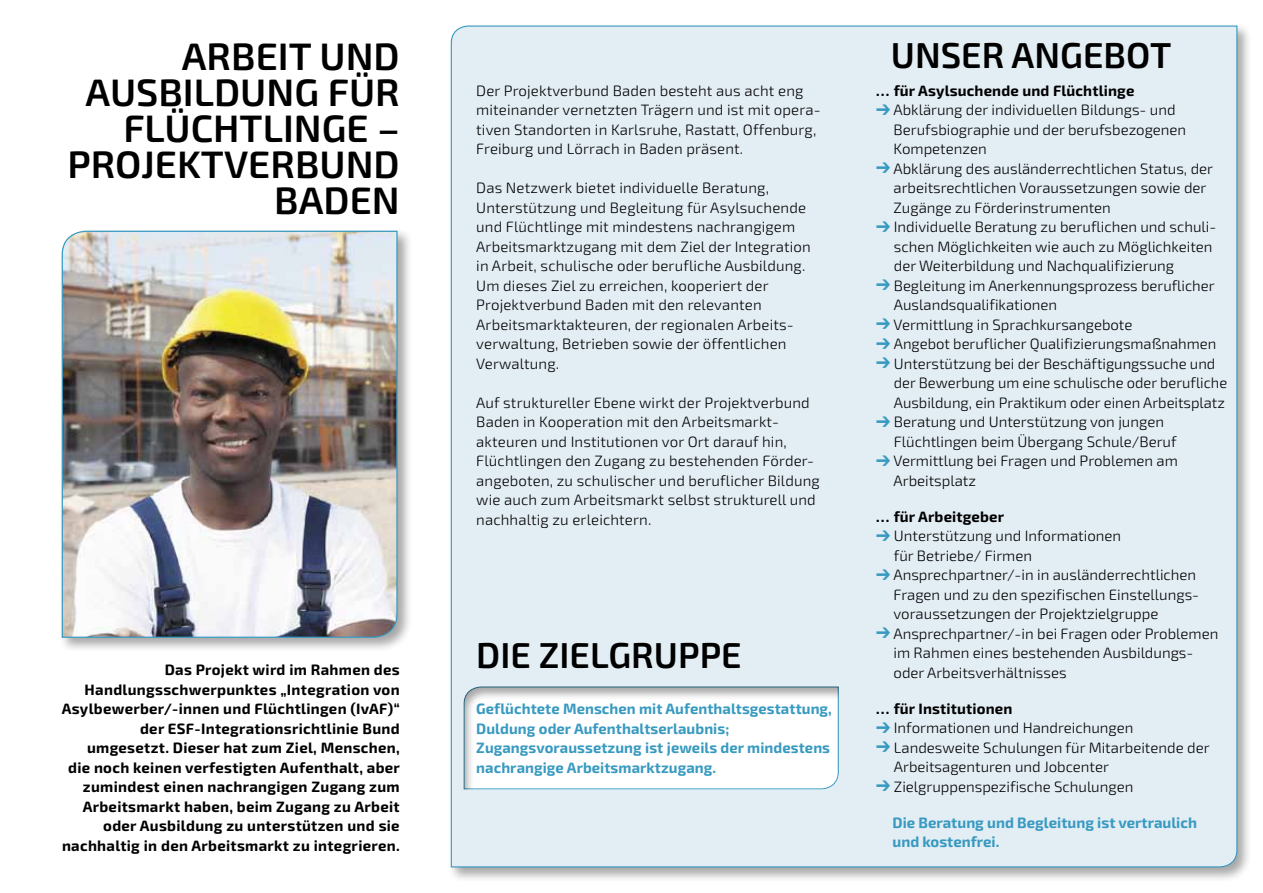
<style>
.page{position:relative;width:1263px;height:893px;background:#fff}
.page>*{position:absolute;margin:0;border:0;box-sizing:border-box;transform-origin:0 0}
.t1{font:600 38.25px/36px "Exo 2";color:#000;text-align:right}
.t2{font:600 36px "Exo 2";color:#000}
.t3{font:300 15px/19.5px "Exo 2";color:#000}
.t4{font:700 15px/19.5px "Exo 2";letter-spacing:.02em;color:#000;text-align:right}
.t5{font:700 15px/19.5px "Exo 2";letter-spacing:.005em;color:#389ac0}
.s1{color:#389ac0}
</style>
<div class="page">
<div style="left:448px;top:23px;width:804px;height:860px;background:#000;opacity:.35"></div>
<div style="left:450px;top:25px;width:788px;height:843px;background:#e3edf4"></div>
<div style="left:461px;top:684px;width:379px;height:107px;background:#000;opacity:.35"></div>
<div style="left:59px;top:228px;width:354px;height:425px;background:#000;opacity:.35"></div>
<img style="left:61px;top:230px;width:337px;height:408px">
<h1 class="t1" style="left:67px;top:39px;width:334px">ARBEIT UND<br>AUSBILDUNG FÜR<br>FLÜCHTLINGE –<br>PROJEKTVERBUND<br>BADEN</h1>
<h2 class="t2" style="left:891px;top:34px;width:282px">UNSER ANGEBOT</h2>
<p class="t4" style="left:876px;top:81px;width:260px">… für Asylsuchende und Flüchtlinge</p>
<p class="t3" style="left:893px;top:100px;width:294px;text-indent:-18px"><span class="s1">➔</span> Abklärung der individuellen Bildungs- und<br>Berufsbiographie und der berufsbezogenen<br>Kompetenzen</p>
<p class="t3" style="left:893px;top:159px;width:321px;text-indent:-18px"><span class="s1">➔</span> Abklärung des ausländerrechtlichen Status, der arbeitsrechtlichen Voraussetzungen sowie der<br>Zugänge zu Förderinstrumenten</p>
<p class="t3" style="left:894px;top:217px;width:324px;text-indent:-18px"><span class="s1">➔</span> Individuelle Beratung zu beruflichen und schuli&shy;schen Möglichkeiten wie auch zu Möglichkeiten der Weiterbildung und Nachqualifizierung</p>
<p class="t3" style="left:894px;top:276px;width:322px;text-indent:-18px"><span class="s1">➔</span> Begleitung im Anerkennungsprozess beruflicher<br>Auslandsqualifikationen</p>
<p class="t3" style="left:876px;top:315px;width:258px"><span class="s1">➔</span> Vermittlung in Sprachkursangebote</p>
<p class="t3" style="left:876px;top:334px;width:342px"><span class="s1">➔</span> Angebot beruflicher Qualifizierungsmaßnahmen</p>
<p class="t3" style="left:894px;top:354px;width:335px;text-indent:-18px"><span class="s1">➔</span> U nterstützung bei der Beschäftigungssuche und der Bewerbung um eine schulische oder berufliche<br>Ausbildung, ein Praktikum oder einen Arbeitsplatz</p>
<p class="t3" style="left:894px;top:412px;width:284px;text-indent:-18px"><span class="s1">➔</span> Beratung und U nterstützung von jungen<br>Flüchtlingen beim Übergang Schule/Beruf</p>
<p class="t3" style="left:893px;top:451px;width:286px;text-indent:-18px"><span class="s1">➔</span> Vermittlung bei Fragen und Problemen am<br>Arbeitsplatz</p>
<p class="t4" style="left:876px;top:507px;width:130px">… für Arbeitgeber</p>
<p class="t3" style="left:894px;top:526px;width:229px;text-indent:-18px"><span class="s1">➔</span> U nterstützung und Informationen für Betriebe/ Firmen</p>
<p class="t3" style="left:893px;top:565px;width:307px;text-indent:-18px"><span class="s1">➔</span> Ansprechpartner/-in in ausländerrechtlichen<br>Fragen und zu den spezifischen Einstellungs&shy;voraussetzungen der Projektzielgruppe</p>
<p class="t3" style="left:893px;top:624px;width:326px;text-indent:-18px"><span class="s1">➔</span> Ansprechpartner/-in bei Fragen oder Problemen im Rahmen eines bestehenden Ausbildungs&shy;oder Arbeitsverhältnisses</p>
<p class="t4" style="left:876px;top:699px;width:138px">… für Institutionen</p>
<p class="t3" style="left:876px;top:718px;width:259px"><span class="s1">➔</span> Informationen und Handreichungen</p>
<p class="t3" style="left:894px;top:738px;width:317px;text-indent:-18px"><span class="s1">➔</span> Landesweite Schulungen für Mitarbeitende der<br>Arbeitsagenturen und Jobcenter</p>
<p class="t3" style="left:876px;top:777px;width:259px"><span class="s1">➔</span> Zielgruppenspezifische Schulungen</p>
<p class="t5" style="left:892px;top:813px;width:306px">Die Beratung und Begleitung ist vertraulich und kostenfrei.</p>
<p class="t3" style="left:476px;top:81px;width:346px">Der Projektverbund Baden besteht aus acht eng miteinander vernetzten Trägern und ist mit opera&shy;tiven Standorten in Karlsruhe, Rastatt, Offenburg, Freiburg und Lörrach in Baden präsent.</p>
<p class="t3" style="left:476px;top:178px;width:336px">Das Netzwerk bietet individuelle Beratung,<br>U nterstützung und Begleitung für Asylsuchende und Flüchtlinge mit mindestens nachrangigem Arbeitsmarktzugang mit dem Ziel der Integration in Arbeit, schulische oder berufliche Ausbildung.<br>U m dieses Ziel zu erreichen, kooperiert der Projektverbund Baden mit den relevanten Arbeitsmarktakteuren, der regionalen Arbeits&shy;verwaltung, Betrieben sowie der öffentlichen Verwaltung.</p>
<p class="t3" style="left:476px;top:393px;width:345px">Auf struktureller Ebene wirkt der Projektverbund Baden in Kooperation mit den Arbeitsmarkt&shy;akteuren und Institutionen vor Ort darauf hin, Flüchtlingen den Zugang zu bestehenden Förder&shy;angeboten, zu schulischer und beruflicher Bildung wie auch zum Arbeitsmarkt selbst strukturell und nachhaltig zu erleichtern.</p>
<h2 class="t2" style="left:476px;top:634px;width:267px">DIE ZIELGRUPPE</h2>
<p class="t5" style="left:476px;top:700px;width:357px">Geflüchtete Menschen mit Aufenthaltsgestattung, Duldung oder Aufenthaltserlaubnis; Zugangsvoraussetzung ist jeweils der mindestens nachrangige Arbeitsmarktzugang.</p>
<p class="t4" style="left:62px;top:660px;width:340px">Das Projekt wird im Rahmen des Handlungsschwerpunktes „Integration von Asylbewerber/-innen und Flüchtlingen (IvAF)“ der ESF-Integrationsrichtlinie Bund umgesetzt. Dieser hat zum Ziel, Menschen, die noch keinen verfestigten Aufenthalt, aber zumindest einen nachrangigen Zugang zum Arbeitsmarkt haben, beim Zugang zu Arbeit oder Ausbildung zu unterstützen und sie nachhaltig in den Arbeitsmarkt zu integrieren.</p>
</div>
